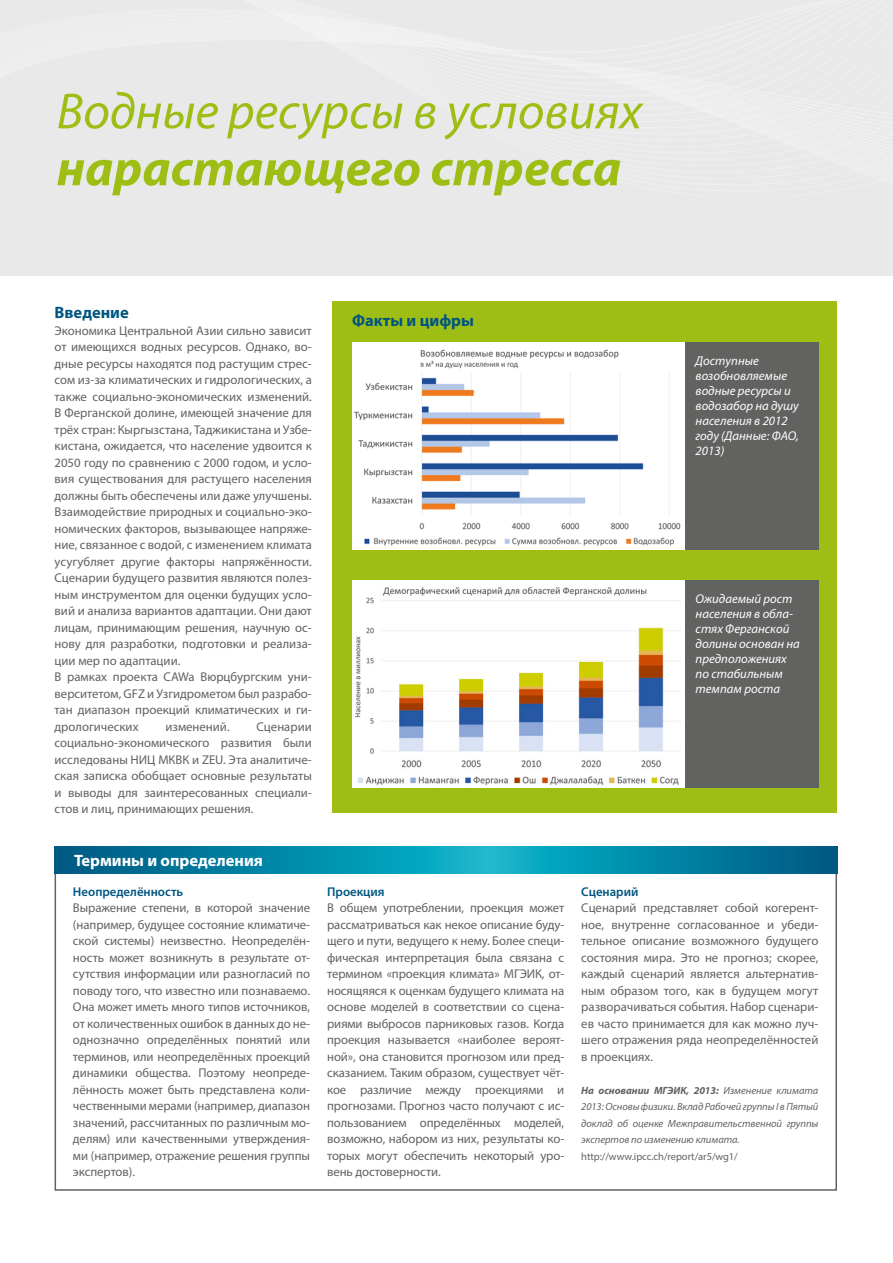
<style>
.page{position:relative;width:893px;height:1263px;background:#fff}
.page>*{position:absolute;margin:0;border:0;box-sizing:border-box;transform-origin:0 0}
.t1{font:italic 51px "Myriad Pro";color:#9fbe15}
.t2{font:italic 700 51px "Myriad Pro";color:#9fbe15}
.t3{font:700 16.5px "Myriad Pro";color:#fff}
.t4{font:700 16.5px "Myriad Pro";color:#005681}
.t5{font:12.75px/16.5px "Myriad Pro";color:#626261;text-align:justify}
.t6{font:italic 12.75px/15px "Myriad Pro";color:#fff}
.t7{font:600 12.75px "Myriad Pro";color:#005681}
.t8{font:italic 10.5px/16.5px "Myriad Pro";letter-spacing:-.005em;color:#626261;text-align:justify}
.t9{font:10.5px "Myriad Pro";letter-spacing:-.005em;color:#626261}
.s1{font-weight:700}
</style>
<div class="page">
<svg style="left:55px;top:846px;width:782px;height:28px;background:#0387a7"></svg>
<svg style="left:0;top:0;width:893px;height:302px;background:#ebebeb"></svg>
<div style="left:332px;top:302px;width:505px;height:511px;background:#9fbe15"></div>
<div style="left:684px;top:342px;width:135px;height:208px;background:#626261"></div>
<div style="left:684px;top:580px;width:135px;height:208px;background:#626261"></div>
<img style="left:352px;top:342px;width:332px;height:208px">
<img style="left:352px;top:580px;width:332px;height:208px">
<h1 class="t1" style="left:57px;top:80px;width:587px">Водные ресурсы в условиях</h1>
<h1 class="t2" style="left:57px;top:135px;width:566px">нарастающего стресса</h1>
<p class="t4" style="left:55px;top:302px;width:76px">Введение</p>
<p class="t5" style="left:55px;top:322px;width:259px;text-align:left">Экономика Центральной Азии сильно зависит от имеющихся водных ресурсов. Однако, во&shy;дные ресурсы находятся под растущим стрес&shy;сом из-за климатических и гидрологических, а также социально-экономических изменений.<br>В Ферганской долине, имеющей значение для трёх стран: Кыргызстана, Таджикистана и Узбе&shy;кистана, ожидается, что население удвоится к 2050 году по сравнению с 2000 годом, и усло&shy;вия существования для растущего населения должны быть обеспечены или даже улучшены.<br>Взаимодействие природных и социально-эко&shy;номических факторов, вызывающее напряже&shy;ние, связанное с водой, с изменением климата усугубляет другие факторы напряжённости.<br>Сценарии будущего развития являются полез&shy;ным инструментом для оценки будущих усло&shy;вий и анализа вариантов адаптации. Они дают лицам, принимающим решения, научную ос&shy;нову для разработки, подготовки и реализа&shy;ции мер по адаптации.<br>В рамках проекта CAWa Вюрцбургским уни&shy;верситетом, GFZ и Узгидрометом был разрабо&shy;тан диапазон проекций климатических и ги&shy;дрологических</p>
<p class="t5" style="left:55px;top:718px;width:259px;text-indent:202px">Сценарии социально-экономического развития были исследованы НИЦ МКВК и ZEU. Эта аналитиче&shy;ская записка обобщает основные результаты и выводы для заинтересованных специали&shy;стов и лиц, принимающих решения.</p>
<p class="t5" style="left:165px;top:718px;width:66px">изменений.</p>
<p class="t3" style="left:74px;top:850px;width:190px">Термины и определения</p>
<p class="t4" style="left:352px;top:309px;width:123px">Факты и цифры</p>
<p class="t6" style="left:696px;top:353px;width:105px">Доступные возобновляемые водные ресурсы и водозабор на душу населения в 2012 году (Данные: ФАО,<br>2013)</p>
<p class="t6" style="left:696px;top:591px;width:106px">Ожидаемый рост населения в обла&shy;стях Ферганской долины основан на предположениях по стабильным темпам роста</p>
<p class="t7" style="left:73px;top:883px;width:112px">Неопределённость</p>
<p class="t5" style="left:73px;top:899px;width:239px">Выражение степени, в которой значение (например, будущее состояние климатиче&shy;ской системы) неизвестно. Неопределён&shy;ность может возникнуть в результате от&shy;сутствия информации или разногласий по поводу того, что известно или познаваемо.<br>Она может иметь много типов источников, от количественных ошибок в данных до не&shy;однозначно определённых понятий или терминов, или неопределённых проекций динамики общества. Поэтому неопреде&shy;лённость может быть представлена коли&shy;чественными мерами (например, диапазон значений, рассчитанных по различным мо&shy;делям) или качественными утверждения&shy;ми (например, отражение решения группы экспертов).</p>
<p class="t7" style="left:327px;top:883px;width:59px">Проекция</p>
<p class="t5" style="left:327px;top:899px;width:239px">В общем употреблении, проекция может рассматриваться как некое описание буду&shy;щего и пути, ведущего к нему. Более специ&shy;фическая интерпретация была связана с термином «проекция климата» МГЭИК, от&shy;носящяяся к оценкам будущего климата на основе моделей в соответствии со сцена&shy;риями выбросов парниковых газов. Когда проекция называется «наиболее вероят&shy;ной», она становится прогнозом или пред&shy;сказанием. Таким образом, существует чёт&shy;кое различие между проекциями и прогнозами. Прогноз часто получают с ис&shy;пользованием определённых моделей, возможно, набором из них, результаты ко&shy;торых могут обеспечить некоторый уро&shy;вень достоверности.</p>
<p class="t7" style="left:581px;top:883px;width:59px">Сценарий</p>
<p class="t5" style="left:581px;top:899px;width:239px">Сценарий представляет собой когерент&shy;ное, внутренне согласованное и убеди&shy;тельное описание возможного будущего состояния мира. Это не прогноз; скорее, каждый сценарий является альтернатив&shy;ным образом того, как в будущем могут разворачиваться события. Набор сценари&shy;ев часто принимается для как можно луч&shy;шего отражения ряда неопределённостей в проекциях.</p>
<p class="t8" style="left:581px;top:1082px;width:239px"><span class="s1">На основании МГЭИК, 2013:</span> Изменение климата 2013: Основы физики. Вклад Рабочей группы I в Пятый доклад об оценке Межправительственной группы экспертов по изменению климата.</p>
<p class="t9" style="left:581px;top:1149px;width:158px">http://www.ipcc.ch/report/ar5/wg1/</p>
</div>
